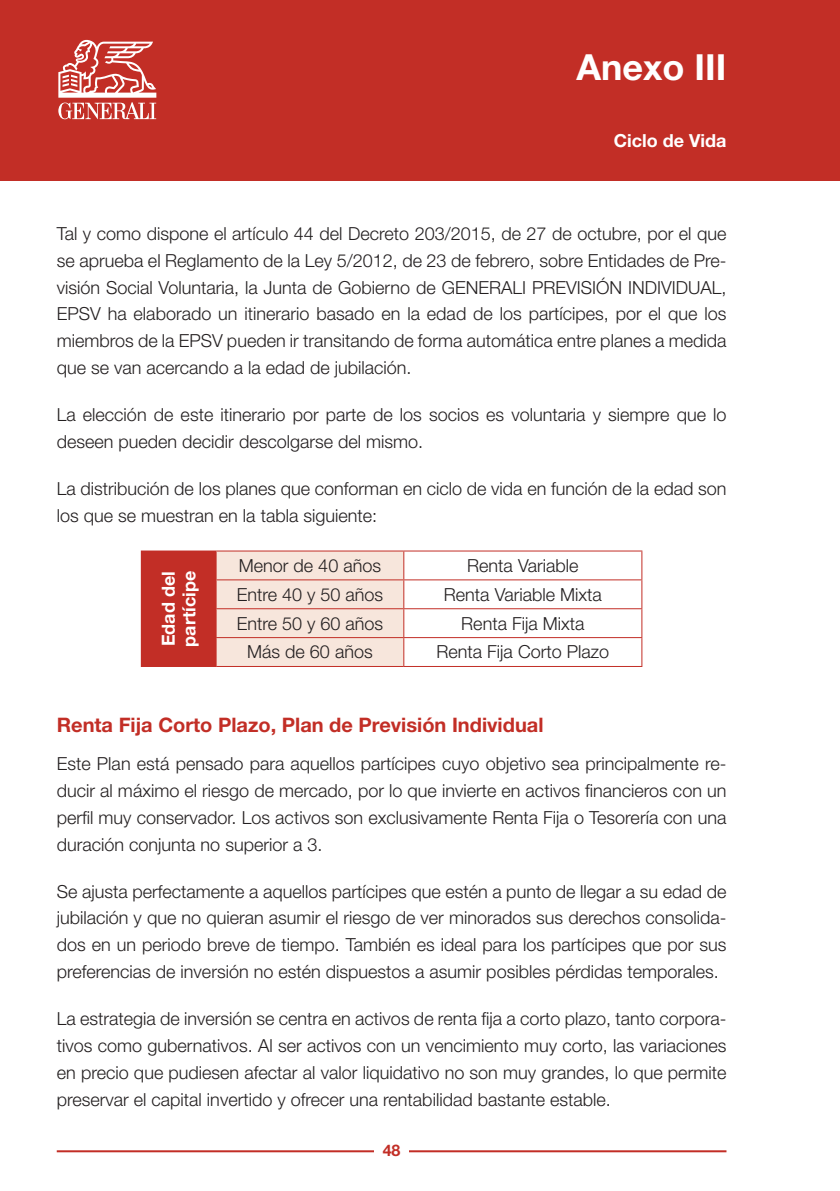
<style>
.page{position:relative;width:840px;height:1191px;background:#fff}
.page>*{position:absolute;margin:0;border:0;box-sizing:border-box;transform-origin:0 0}
.t1{font:700 36px "Helvetica Neue LT Std";color:#fff}
.t2{font:700 20px "Helvetica Neue LT Std";color:#c22e26}
.t3{font:300 18px/27px "Helvetica Neue LT Std";color:#231f20;text-align:justify}
.t4{font:700 18px/20.6px "Helvetica Neue LT Std";color:#fff}
.t5{font:700 16px "Helvetica Neue LT Std";color:#c22e26}
</style>
<div class="page">
<hr style="left:57px;top:1150px;width:669px;height:2px;background:#c22e26">
<div style="left:374px;top:1144px;width:34px;height:26px;background:#fff"></div>
<div style="left:0;top:0;width:839px;height:181px;background:#c22e26"></div>
<svg style="left:58px;top:39px;width:98px;height:80px"></svg>
<div style="left:141px;top:551px;width:75px;height:115px;background:#c22e26"></div>
<hr style="left:141px;top:550px;width:75px;height:1px;background:#c22e26">
<hr style="left:141px;top:666px;width:75px;height:1px;background:#c22e26">
<hr style="left:216px;top:550px;width:187px;height:1px;background:#c22e26">
<hr style="left:403px;top:550px;width:239px;height:1px;background:#c22e26">
<hr style="left:403px;top:579px;width:239px;height:1px;background:#c22e26">
<hr style="left:403px;top:608px;width:239px;height:1px;background:#c22e26">
<hr style="left:403px;top:637px;width:239px;height:1px;background:#c22e26">
<svg style="left:216px;top:551px;width:188px;height:115px;background:#f4dfd5"></svg>
<svg style="left:641px;top:551px;width:1px;height:115px"></svg>
<hr style="left:216px;top:666px;width:187px;height:1px;background:#c22e26">
<hr style="left:403px;top:666px;width:239px;height:1px;background:#c22e26">
<h1 class="t1" style="left:576px;top:45px;width:151px">Anexo III</h1>
<p class="t4" style="left:613px;top:130px;width:114px">Ciclo de Vida</p>
<p class="t3" style="left:57px;top:219px;width:671px">Tal y como dispone el artículo 44 del Decreto 203/2015, de 27 de octubre, por el que se aprueba el Reglamento de la Ley 5/2012, de 23 de febrero, sobre Entidades de Pre&shy;visión Social Voluntaria, la Junta de Gobierno de GENERALI PREVISIÓN INDIVIDUAL, EPSV ha elaborado un itinerario basado en la edad de los partícipes, por el que los miembros de la EPSV pueden ir transitando de forma automática entre planes a medida que se van acercando a la edad de jubilación.</p>
<p class="t3" style="left:57px;top:401px;width:671px">La elección de este itinerario por parte de los socios es voluntaria y siempre que lo deseen pueden decidir descolgarse del mismo.</p>
<p class="t3" style="left:57px;top:474px;width:670px">La distribución de los planes que conforman en ciclo de vida en función de la edad son los que se muestran en la tabla siguiente:</p>
<p class="t4" style="left:157px;top:646px;width:77px;rotate:-90deg">Edad del partícipe</p>
<p class="t3" style="left:239px;top:551px;width:144px">Menor de 40 años</p>
<p class="t3" style="left:467px;top:551px;width:113px">Renta Variable</p>
<p class="t3" style="left:236px;top:580px;width:148px">Entre 40 y 50 años</p>
<p class="t3" style="left:443px;top:580px;width:159px">Renta Variable Mixta</p>
<p class="t3" style="left:236px;top:609px;width:148px">Entre 50 y 60 años</p>
<p class="t3" style="left:461px;top:609px;width:125px">Renta Fija Mixta</p>
<p class="t3" style="left:247px;top:638px;width:127px">Más de 60 años</p>
<p class="t3" style="left:436px;top:638px;width:174px">Renta Fija Corto Plazo</p>
<p class="t2" style="left:57px;top:712px;width:488px">Renta Fija Corto Plazo, Plan de Previsión Individual</p>
<p class="t3" style="left:57px;top:749px;width:671px">Este Plan está pensado para aquellos partícipes cuyo objetivo sea principalmente re&shy;ducir al máximo el riesgo de mercado, por lo que invierte en activos financieros con un perfil muy conservador. Los activos son exclusivamente Renta Fija o Tesorería con una duración conjunta no superior a 3.</p>
<p class="t3" style="left:57px;top:877px;width:670px">Se ajusta perfectamente a aquellos partícipes que estén a punto de llegar a su edad de jubilación y que no quieran asumir el riesgo de ver minorados sus derechos consolida&shy;dos en un periodo breve de tiempo. También es ideal para los partícipes que por sus preferencias de inversión no estén dispuestos a asumir posibles pérdidas temporales.</p>
<p class="t3" style="left:57px;top:1004px;width:671px">La estrategia de inversión se centra en activos de renta fija a corto plazo, tanto corpora&shy;tivos como gubernativos. Al ser activos con un vencimiento muy corto, las variaciones en precio que pudiesen afectar al valor liquidativo no son muy grandes, lo que permite preservar el capital invertido y ofrecer una rentabilidad bastante estable.</p>
<p class="t5" style="left:382px;top:1140px;width:19px">48</p>
</div>
